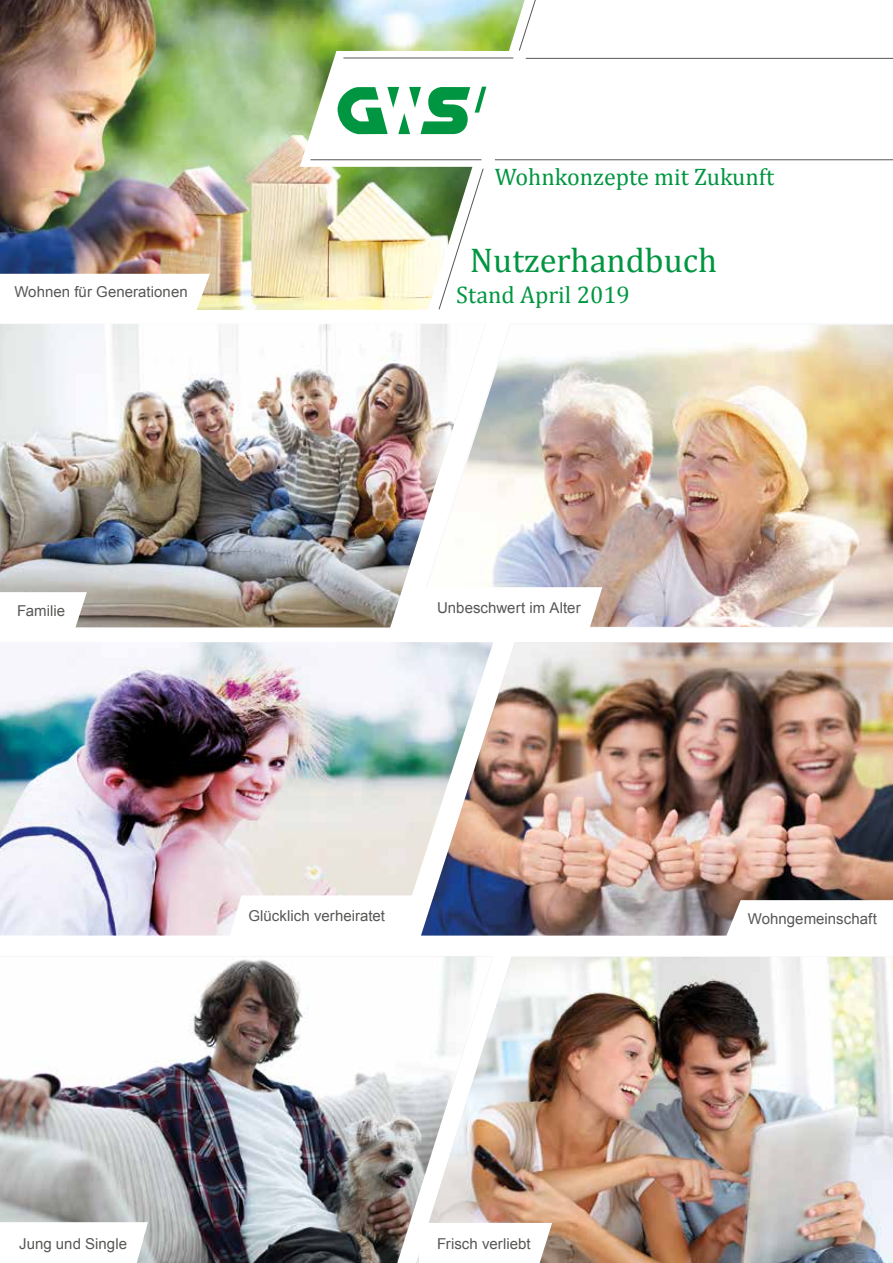
<style>
.page{position:relative;width:893px;height:1263px;background:#fff}
.page>*{position:absolute;margin:0;border:0;box-sizing:border-box;transform-origin:0 0}
.t1{font:34.5px "Cambria";color:#009641}
.t2{font:24px "Cambria";color:#009641}
.t3{font:15px "Arial";letter-spacing:.005em;color:#575756}
</style>
<div class="page">
<img style="left:0;top:642px;width:421px;height:293px">
<svg style="left:230px;top:895px;width:204px;height:41px"></svg>
<img style="left:0;top:956px;width:478px;height:307px">
<svg style="left:0;top:1222px;width:148px;height:41px"></svg>
<img style="left:0;top:324px;width:411px;height:303px">
<svg style="left:0;top:592px;width:87px;height:36px"></svg>
<img style="left:421px;top:642px;width:472px;height:293px">
<svg style="left:726px;top:900px;width:167px;height:36px"></svg>
<img style="left:411px;top:324px;width:482px;height:303px">
<svg style="left:407px;top:587px;width:195px;height:40px"></svg>
<img style="left:0;top:0;width:300px;height:309px">
<svg style="left:0;top:274px;width:210px;height:36px"></svg>
<img style="left:416px;top:957px;width:477px;height:306px">
<svg style="left:419px;top:1223px;width:133px;height:40px"></svg>
<svg style="left:300px;top:0;width:593px;height:310px"></svg>
<svg style="left:337px;top:87px;width:149px;height:47px"></svg>
<svg style="left:518px;top:0;width:30px;height:51px"></svg>
<svg style="left:438px;top:168px;width:46px;height:142px"></svg>
<hr style="left:343px;top:58px;width:170px;height:1px;background:#575756">
<hr style="left:310px;top:159px;width:171px;height:1px;background:#575756">
<hr style="left:495px;top:159px;width:398px;height:1px;background:#575756">
<hr style="left:526px;top:58px;width:367px;height:1px;background:#575756">
<p class="t3" style="left:14px;top:282px;width:175px">Wohnen für Generationen</p>
<p class="t3" style="left:17px;top:601px;width:50px">Familie</p>
<h2 class="t2" style="left:495px;top:163px;width:281px">Wohnkonzepte mit Zukunft</h2>
<h1 class="t1" style="left:470px;top:240px;width:249px">Nutzerhandbuch</h1>
<h2 class="t2" style="left:456px;top:281px;width:175px">Stand April 2019</h2>
<p class="t3" style="left:437px;top:598px;width:145px">Unbeschwert im Alter</p>
<p class="t3" style="left:248px;top:906px;width:138px">Glücklich verheiratet</p>
<p class="t3" style="left:748px;top:909px;width:131px">Wohngemeinschaft</p>
<p class="t3" style="left:19px;top:1233px;width:109px">Jung und Single</p>
<p class="t3" style="left:437px;top:1234px;width:95px">Frisch verliebt</p>
</div>
